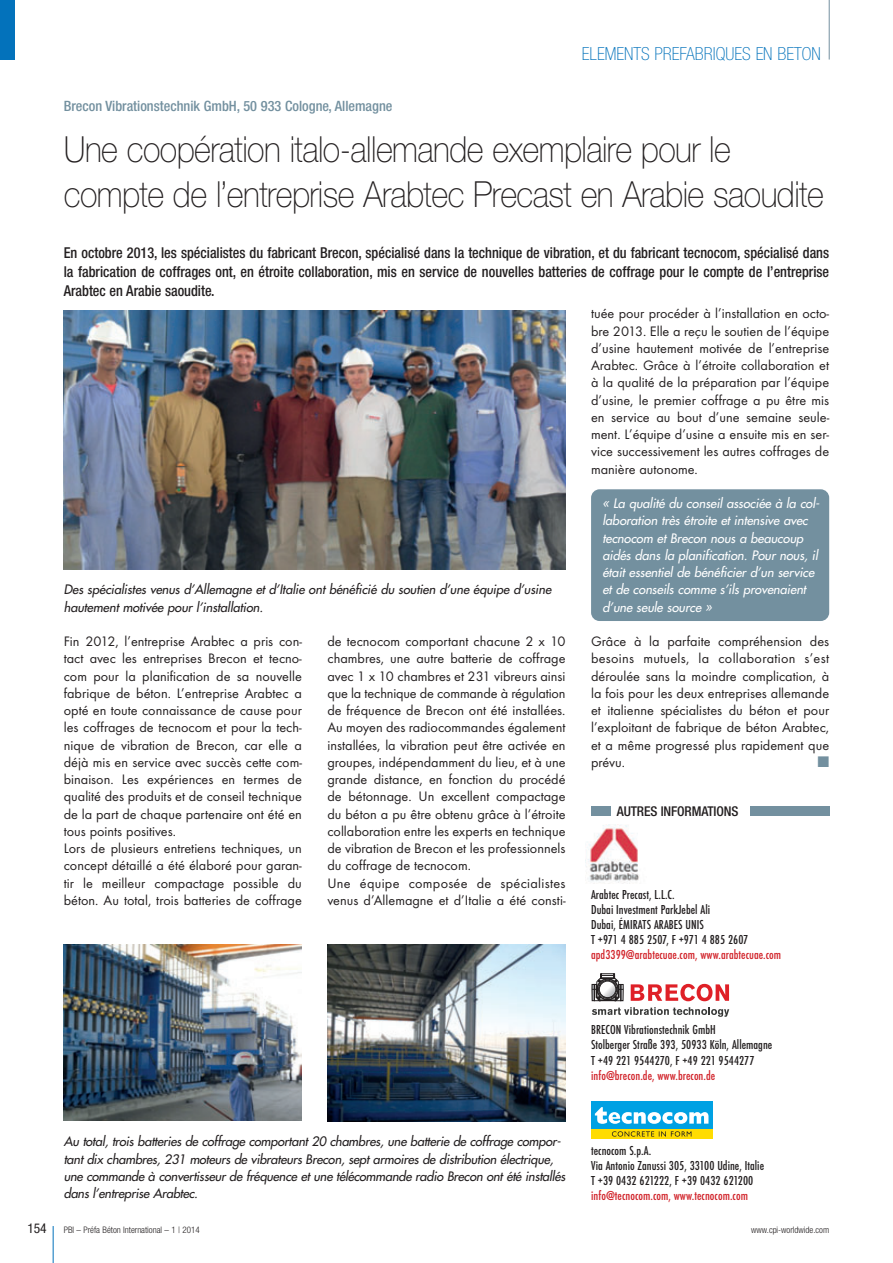
<style>
.page{position:relative;width:893px;height:1263px;background:#fff}
.page>*{position:absolute;margin:0;border:0;box-sizing:border-box;transform-origin:0 0}
.t1{font:100 36px/45px "Helvetica Neue";letter-spacing:-.015em;color:#231f20;scale:.9 1}
.t2{font:100 condensed 18px "Helvetica Neue";color:#0372bb}
.t3{font:500 condensed 15px/18.8px "Helvetica Neue";color:#231f20;text-align:justify;scale:.95 1}
.t4{font:14.25px/17.2px "Futura T";color:#231f20}
.t5{font:500 condensed 14.25px "Helvetica Neue";color:#73909f}
.t6{font:14.25px "European Pi Three";color:#73909f}
.t7{font:500 condensed 13.5px/15px "Futura T";letter-spacing:.005em;color:#231f20}
.t8{font:500 condensed 13.5px "Helvetica Neue";letter-spacing:-.01em;color:#231f20}
.t9{font:condensed 13.5px "Helvetica Neue";color:#231f20}
.t10{font:italic 12.75px/17.2px "Futura";letter-spacing:-.015em;color:#231f20}
.t11{font:italic 12.75px/17.2px "Futura";color:#fff}
.t12{font:300 condensed 9px "Helvetica Neue";color:#231f20}
.s1{color:#d1232a}
</style>
<div class="page">
<hr style="left:53px;top:1226px;width:1px;height:37px;background:#0372bb">
<hr style="left:829px;top:0;width:1px;height:60px;background:#73909f">
<div style="left:0;top:0;width:15px;height:60px;background:#0372bb"></div>
<img style="left:586px;top:824px;width:53px;height:60px">
<svg style="left:592px;top:973px;width:137px;height:44px"></svg>
<div style="left:591px;top:1101px;width:121px;height:28px;background:#00a1e3"></div>
<div style="left:591px;top:1129px;width:121px;height:10px;background:#ffdc01"></div>
<svg style="left:595px;top:1107px;width:113px;height:17px"></svg>
<svg style="left:612px;top:1131px;width:79px;height:5px"></svg>
<div style="left:591px;top:806px;width:19px;height:10px;background:#73909f"></div>
<div style="left:750px;top:806px;width:79px;height:10px;background:#73909f"></div>
<img style="left:64px;top:310px;width:502px;height:259px">
<img style="left:64px;top:945px;width:238px;height:176px">
<img style="left:327px;top:945px;width:239px;height:177px">
<div style="left:591px;top:489px;width:238px;height:132px;background:#73909f;border-radius:9px"></div>
<p class="t5" style="left:64px;top:101px;width:330px">Brecon Vibrationstechnik GmbH, 50 933 Cologne, Allemagne</p>
<p class="t2" style="left:582px;top:47px;width:240px">ELEMENTS PREFABRIQUES EN BETON</p>
<p class="t1" style="left:64px;top:130px;width:846px">Une coopération italo-allemande exemplaire pour le compte de l’entreprise Arabtec Precast en Arabie saoudite</p>
<p class="t3" style="left:64px;top:245px;width:807px">En octobre 2013, les spécialistes du fabricant Brecon, spécialisé dans la technique de vibration, et du fabricant tecnocom, spécialisé dans la fabrication de coffrages ont, en étroite collaboration, mis en service de nouvelles batteries de coffrage pour le compte de l’entreprise Arabtec en Arabie saoudite.</p>
<p class="t10" style="left:64px;top:582px;width:491px">Des spécialistes venus d’Allemagne et d’Italie ont bénéficié du soutien d’une équipe d’usine hautement motivée pour l’installation.</p>
<p class="t4" style="left:64px;top:634px;width:240px">Fin 2012, l’entreprise Arabtec a pris con&shy;tact avec les entreprises Brecon et tecno&shy;com pour la planification de sa nouvelle fabrique de béton. L’entreprise Arabtec a opté en toute connaissance de cause pour les coffrages de tecnocom et pour la tech&shy;nique de vibration de Brecon, car elle a déjà mis en service avec succès cette com&shy;binaison. Les expériences en termes de qualité des produits et de conseil technique de la part de chaque partenaire ont été en tous points positives.<br>Lors de plusieurs entretiens techniques, un concept détaillé a été élaboré pour garan&shy;tir le meilleur compactage possible du béton. Au total, trois batteries de coffrage</p>
<p class="t4" style="left:327px;top:634px;width:240px">de tecnocom comportant chacune 2 x 10 chambres, une autre batterie de coffrage avec 1 x 10 chambres et 231 vibreurs ainsi que la technique de commande à régulation de fréquence de Brecon ont été installées.<br>Au moyen des radiocommandes également installées, la vibration peut être activée en groupes, indépendamment du lieu, et à une grande distance, en fonction du procédé de bétonnage. Un excellent compactage du béton a pu être obtenu grâce à l’étroite collaboration entre les experts en technique de vibration de Brecon et les professionnels du coffrage de tecnocom.<br>Une équipe composée de spécialistes venus d’Allemagne et d’Italie a été consti-</p>
<p class="t4" style="left:591px;top:306px;width:240px;text-align:justify">tuée pour procéder à l’installation en octo&shy;bre 2013. Elle a reçu le soutien de l’équipe d’usine hautement motivée de l’entreprise Arabtec. Grâce à l’étroite collaboration et à la qualité de la préparation par l’équipe d’usine, le premier coffrage a pu être mis en service au bout d’une semaine seule&shy;ment. L’équipe d’usine a ensuite mis en ser&shy;vice successivement les autres coffrages de manière autonome.</p>
<p class="t11" style="left:602px;top:496px;width:221px">« La qualité du conseil associée à la col&shy;laboration très étroite et intensive avec tecnocom et Brecon nous a beaucoup aidés dans la planification. Pour nous, il était essentiel de bénéficier d’un service et de conseils comme s’ils provenaient d’une seule source »</p>
<p class="t4" style="left:591px;top:634px;width:240px;text-align:justify">Grâce à la parfaite compréhension des besoins mutuels, la collaboration s’est déroulée sans la moindre complication, à la fois pour les deux entreprises allemande et italienne spécialistes du béton et pour l’exploitant de fabrique de béton Arabtec, et a même progressé plus rapidement que prévu.</p>
<p class="t6" style="left:817px;top:754px;width:13px">-</p>
<p class="t8" style="left:617px;top:806px;width:123px">AUTRES INFORMATIONS</p>
<p class="t7" style="left:591px;top:888px;width:192px">Arabtec Precast, L.L.C.<br>Dubai Investment ParkJebel Ali<br>Dubai, ÉMIRATS ARABES UNIS<br>T +971 4 885 2507, F +971 4 885 2607 <span class="s1">apd3399@arabtecuae.com, www.arabtecuae.com</span></p>
<p class="t10" style="left:64px;top:1134px;width:505px">Au total, trois batteries de coffrage comportant 20 chambres, une batterie de coffrage compor&shy;tant dix chambres, 231 moteurs de vibrateurs Brecon, sept armoires de distribution électrique, une commande à convertisseur de fréquence et une télécommande radio Brecon ont été installés dans l’entreprise Arabtec.</p>
<p class="t7" style="left:591px;top:1023px;width:183px">BRECON Vibrationstechnik GmbH<br>Stolberger Straße 393, 50933 Köln, Allemagne T +49 221 9544270, F +49 221 9544277 <span class="s1">info@brecon.de, www.brecon.de</span></p>
<p class="t7" style="left:591px;top:1143px;width:175px">tecnocom S.p.A.<br>Via Antonio Zanussi 305, 33100 Udine, Italie T +39 0432 621222, F +39 0432 621200 <span class="s1">info@tecnocom.com, www.tecnocom.com</span></p>
<p class="t9" style="left:28px;top:1223px;width:21px">154</p>
<p class="t12" style="left:64px;top:1226px;width:138px">PBI – Préfa Béton International – 1 | 2014</p>
<p class="t12" style="left:751px;top:1226px;width:79px">www.cpi-worldwide.com</p>
</div>
